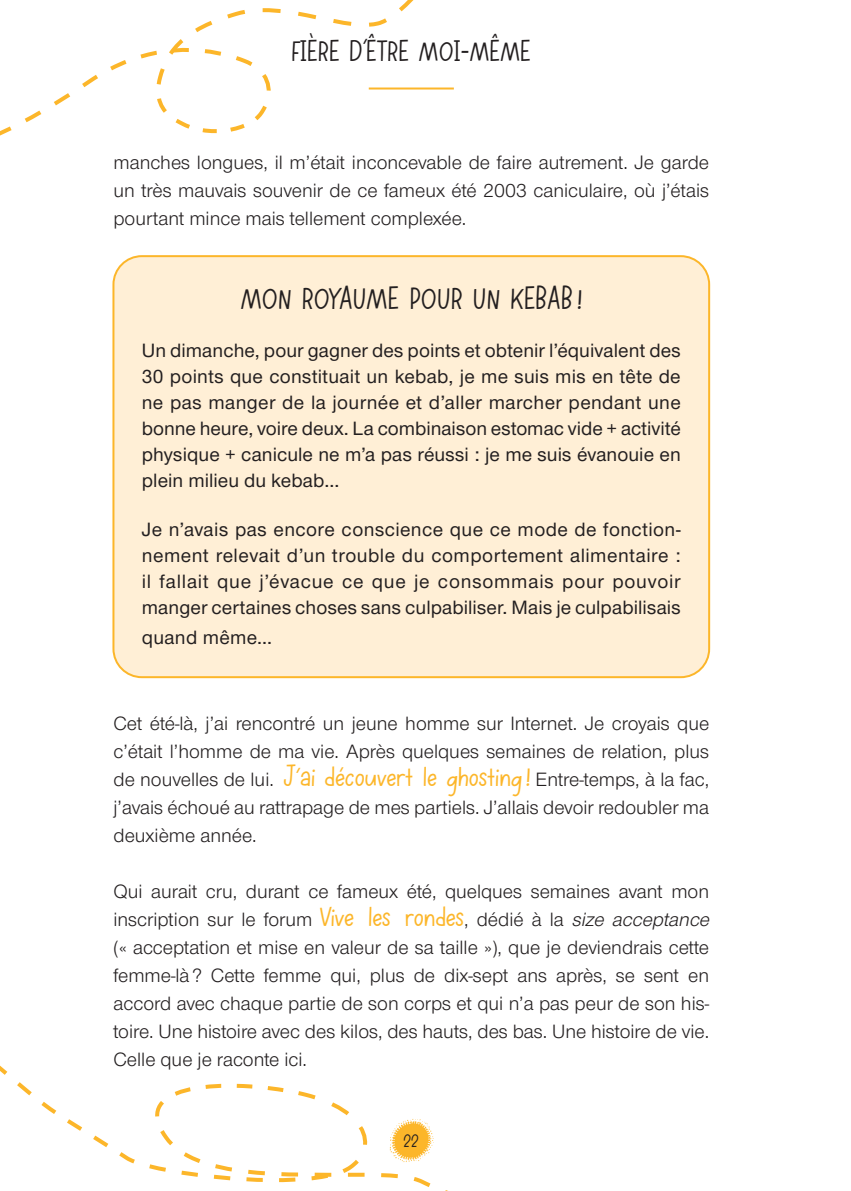
<style>
.page{position:relative;width:851px;height:1191px;background:#fff}
.page>*{position:absolute;margin:0;border:0;box-sizing:border-box;transform-origin:0 0}
.t1{font:30px "Molly Sans Serif 02";letter-spacing:.02em;color:#231f20}
.t2{font:28px "Molly Sans Serif 02";letter-spacing:.02em;color:#231f20}
.t3{font:20px/28px "Nimbus Sans Novus T";color:#231f20;text-align:justify}
.t4{font:500 20px/26px "Nimbus Sans Novus T";letter-spacing:.005em;color:#231f20;text-align:justify}
.t5{font:18px "Molly Sans Serif 02";color:#231f20}
.s1{font-family:"Molly Sans Serif 02";font-size:28px;color:#fcb62a}
.s2{font-style:italic}
</style>
<div class="page">
<div style="left:113px;top:256px;width:596px;height:421px;background:#ffefd6;border-radius:28px"></div>
<svg style="left:0;top:0;width:497px;height:528px"></svg>
<svg style="left:0;top:1065px;width:448px;height:126px"></svg>
<h2 class="t2" style="left:292px;top:32px;width:240px">FIÈRE D’ÊTRE MOI-MÊME</h2>
<p class="t3" style="left:113px;top:148px;width:597px">manches longues, il m’était inconcevable de faire autrement. Je garde un très mauvais souvenir de ce fameux été 2003 caniculaire, où j’étais pourtant mince mais tellement complexée.</p>
<h1 class="t1" style="left:241px;top:278px;width:342px">MON ROYAUME POUR UN KEBAB!</h1>
<p class="t4" style="left:142px;top:337px;width:540px">Un dimanche, pour gagner des points et obtenir l’équivalent des 30 points que constituait un kebab, je me suis mis en tête de ne pas manger de la journée et d’aller marcher pendant une bonne heure, voire deux. La combinaison estomac vide + activité physique + canicule ne m’a pas réussi : je me suis évanouie en plein milieu du kebab…</p>
<p class="t4" style="left:142px;top:516px;width:540px">Je n’avais pas encore conscience que ce mode de fonction&shy;nement relevait d’un trouble du comportement alimentaire : il fallait que j’évacue ce que je consommais pour pouvoir manger certaines choses sans culpabiliser. Mais je culpabilisais</p>
<p class="t4" style="left:142px;top:624px;width:132px">quand même…</p>
<p class="t3" style="left:113px;top:708px;width:597px">Cet été-là, j’ai rencontré un jeune homme sur Internet. Je croyais que c’était l’homme de ma vie. Après quelques semaines de relation, plus de nouvelles de lui. <span class="s1">J’ai découvert le ghosting !</span> Entre-temps, à la fac, j’avais échoué au rattrapage de mes partiels. J’allais devoir redoubler ma deuxième année.</p>
<p class="t3" style="left:113px;top:876px;width:601px;text-align:left">Qui aurait cru, durant ce fameux été, quelques semaines avant mon inscription sur le forum <span class="s1">Vive les rondes</span>, dédié à la <span class="s2">size acceptance </span>(« acceptation et mise en valeur de sa taille »), que je deviendrais cette femme-là ? Cette femme qui, plus de dix-sept ans après, se sent en accord avec chaque partie de son corps et qui n’a pas peur de son his&shy;toire. Une histoire avec des kilos, des hauts, des bas. Une histoire de vie.<br>Celle que je raconte ici.</p>
<p class="t5" style="left:403px;top:1129px;width:17px">22</p>
</div>
